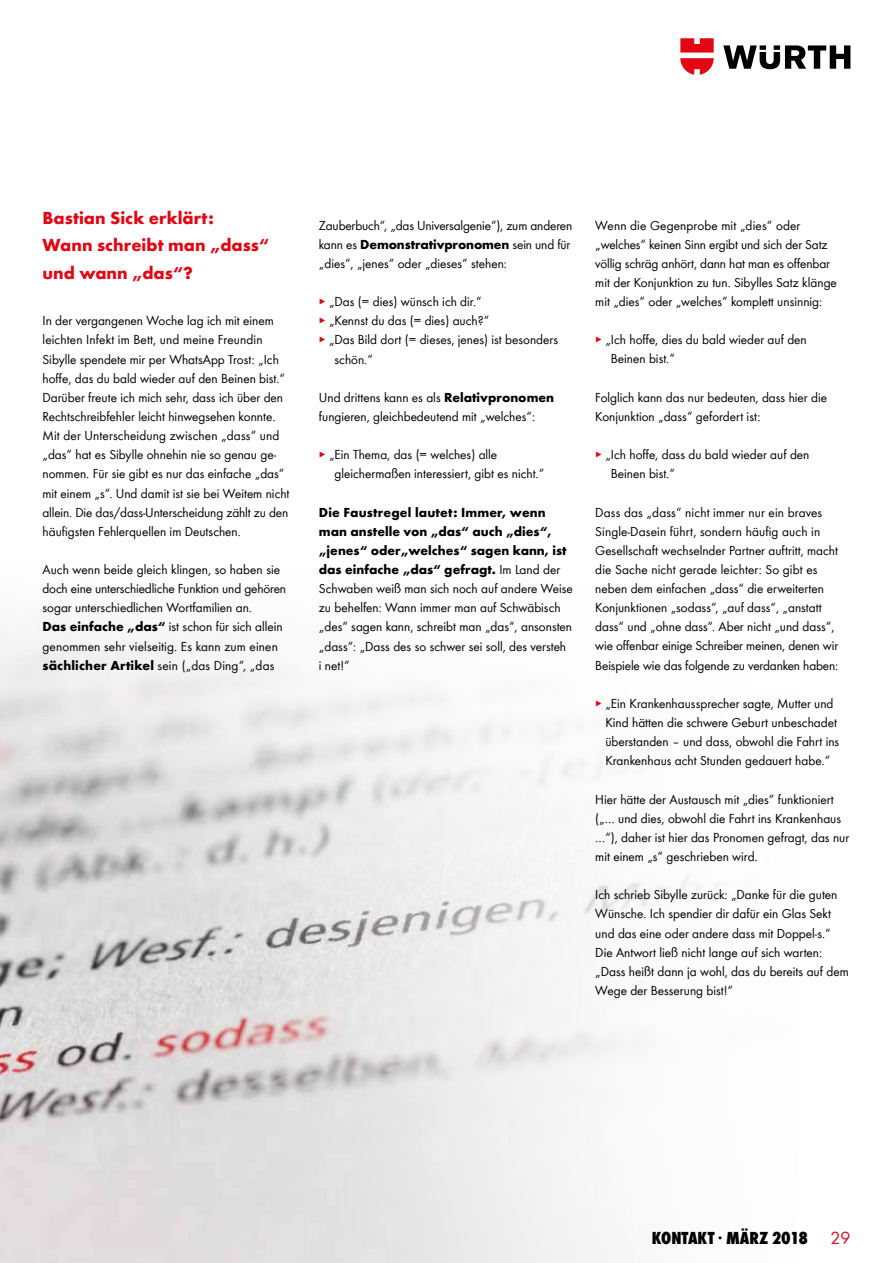
<style>
.page{position:relative;width:893px;height:1263px;background:#fff}
.page>*{position:absolute;margin:0;border:0;box-sizing:border-box;transform-origin:0 0}
.t1{font:700 18px/27px "Wuerth";color:#e30613}
.t2{font:800 condensed 18px "Wuerth";color:#000}
.t3{font:18px "Wuerth";color:#e30613}
.t4{font:13.5px/19.2px "Wuerth";color:#000}
.s1{font-weight:700}
.s2{color:#e30613}
</style>
<div class="page">
<img style="left:0;top:635px;width:700px;height:628px">
<svg style="left:723px;top:45px;width:127px;height:24px"></svg>
<svg style="left:680px;top:38px;width:34px;height:37px"></svg>
<h1 class="t1" style="left:43px;top:204px;width:228px">Bastian Sick erklärt:<br>Wann schreibt man „dass“ und wann „das“?</h1>
<p class="t4" style="left:43px;top:311px;width:249px">In der vergangenen Woche lag ich mit einem leichten Infekt im Bett, und meine Freundin Sibylle spendete mir per WhatsApp Trost: „Ich hoffe, das du bald wieder auf den Beinen bist.“ Darüber freute ich mich sehr, dass ich über den Rechtschreibfehler leicht hinwegsehen konnte.<br>Mit der Unterscheidung zwischen „dass“ und „das“ hat es Sibylle ohnehin nie so genau ge&shy;nommen. Für sie gibt es nur das einfache „das“ mit einem „s“. Und damit ist sie bei Weitem nicht allein. Die das/dass-Unterscheidung zählt zu den häufigsten Fehlerquellen im Deutschen.</p>
<p class="t4" style="left:43px;top:559px;width:245px">Auch wenn beide gleich klingen, so haben sie doch eine unterschiedliche Funktion und gehören sogar unterschiedlichen Wortfamilien an.<br><span class="s1">Das einfache „das“</span> ist schon für sich allein genommen sehr vielseitig. Es kann zum einen <span class="s1">sächlicher Artikel</span> sein („das Ding“, „das</p>
<p class="t4" style="left:319px;top:215px;width:255px">Zauberbuch“, „das Universalgenie“), zum anderen kann es <span class="s1">Demonstrativpronomen</span> sein und für „dies“, „jenes“ oder „dieses“ stehen:</p>
<p class="t4" style="left:319px;top:291px;width:164px"><span class="s2">▸</span> „Das (= dies) wünsch ich dir.“</p>
<p class="t4" style="left:319px;top:310px;width:172px"><span class="s2">▸</span> „Kennst du das (= dies) auch?“</p>
<p class="t4" style="left:319px;top:330px;width:241px"><span class="s2">▸</span> „Das Bild dort (= dieses, jenes) ist besonders</p>
<p class="t4" style="left:335px;top:349px;width:40px">schön.“</p>
<p class="t4" style="left:319px;top:387px;width:237px">Und drittens kann es als <span class="s1">Relativpronomen </span>fungieren, gleichbedeutend mit „welches“:</p>
<p class="t4" style="left:335px;top:444px;width:211px;text-indent:-16px"><span class="s2">▸</span> „Ein Thema, das (= welches) alle gleichermaßen interessiert, gibt es nicht.“</p>
<p class="t4" style="left:319px;top:502px;width:256px"><span class="s1">Die Faustregel lautet: Immer, wenn man anstelle von „das“ auch „dies“, „jenes“ oder„welches“ sagen kann, ist das einfache „das“ gefragt.</span> Im Land der Schwaben weiß man sich noch auf andere Weise zu behelfen: Wann immer man auf Schwäbisch „des“ sagen kann, schreibt man „das“, ansonsten „dass“: „Dass des so schwer sei soll, des versteh<br>i net!“</p>
<p class="t4" style="left:595px;top:215px;width:243px">Wenn die Gegenprobe mit „dies“ oder „welches“ keinen Sinn ergibt und sich der Satz völlig schräg anhört, dann hat man es offenbar mit der Konjunktion zu tun. Sibylles Satz klänge mit „dies“ oder „welches“ komplett unsinnig:</p>
<p class="t4" style="left:611px;top:330px;width:197px;text-indent:-16px"><span class="s2">▸</span> „Ich hoffe, dies du bald wieder auf den<br>Beinen bist.“</p>
<p class="t4" style="left:595px;top:387px;width:233px">Folglich kann das nur bedeuten, dass hier die<br>Konjunktion „dass“ gefordert ist:</p>
<p class="t4" style="left:611px;top:444px;width:200px;text-indent:-16px"><span class="s2">▸</span> „Ich hoffe, dass du bald wieder auf den<br>Beinen bist.“</p>
<p class="t4" style="left:595px;top:502px;width:244px">Dass das „dass“ nicht immer nur ein braves Single-Dasein führt, sondern häufig auch in Gesellschaft wechselnder Partner auftritt, macht die Sache nicht gerade leichter: So gibt es neben dem einfachen „dass“ die erweiterten Konjunktionen „sodass“, „auf dass“, „anstatt dass“ und „ohne dass“. Aber nicht „und dass“, wie offenbar einige Schreiber meinen, denen wir Beispiele wie das folgende zu verdanken haben:</p>
<p class="t4" style="left:605px;top:693px;width:235px;text-indent:-10px"><span class="s2">▸</span> „Ein Krankenhaussprecher sagte, Mutter und Kind hätten die schwere Geburt unbeschadet überstanden – und dass, obwohl die Fahrt ins Krankenhaus acht Stunden gedauert habe.“</p>
<p class="t4" style="left:595px;top:789px;width:255px">Hier hätte der Austausch mit „dies“ funktioniert („… und dies, obwohl die Fahrt ins Krankenhaus …“), daher ist hier das Pronomen gefragt, das nur mit einem „s“ geschrieben wird.</p>
<p class="t4" style="left:595px;top:884px;width:255px">Ich schrieb Sibylle zurück: „Danke für die guten Wünsche. Ich spendier dir dafür ein Glas Sekt und das eine oder andere dass mit Doppel-s.“ Die Antwort ließ nicht lange auf sich warten: „Dass heißt dann ja wohl, das du bereits auf dem Wege der Besserung bist!“</p>
<h1 class="t2" style="left:652px;top:1225px;width:158px">KONTAKT ℅ MÄRZ 2018</h1>
<h1 class="t3" style="left:830px;top:1225px;width:21px">29</h1>
</div>
